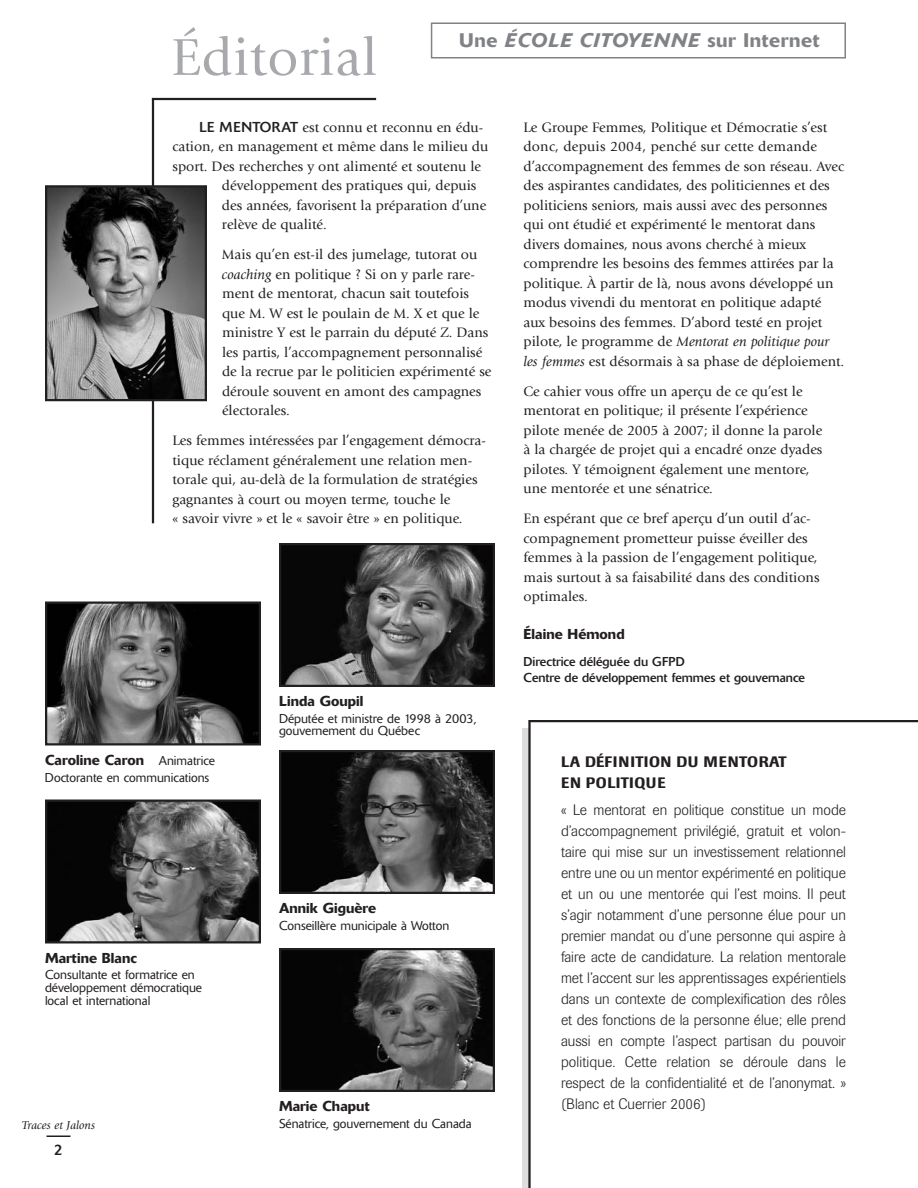
<style>
.page{position:relative;width:918px;height:1188px;background:#fff}
.page>*{position:absolute;margin:0;border:0;box-sizing:border-box;transform-origin:0 0}
.t1{font:54px "Giovanni";letter-spacing:.01em;color:#a7a9ac}
.t2{font:500 19.5px "Delta";letter-spacing:.03em;color:#808285}
.t3{font:300 15px/21px "Imago";color:#231f20;text-align:justify}
.t4{font:500 15px/21px "Imago";letter-spacing:.04em;color:#231f20}
.t5{font:15px "Delta";color:#231f20}
.t6{font:14.25px/19.5px "Giovanni";color:#231f20}
.t7{font:500 14.25px "Delta";letter-spacing:.005em;color:#231f20}
.t8{font:300 12.75px/12.8px "Delta";color:#231f20}
.t9{font:12.75px/16.5px "Delta";color:#231f20}
.t10{font:italic 12px "Giovanni";color:#231f20}
.s1{font-style:italic}
.s2{font-family:"Delta"}
.s3{font-weight:300;font-size:12.75px}
</style>
<div class="page">
<hr style="left:152px;top:99px;width:2px;height:424px;background:#231f20">
<svg style="left:46px;top:1136px;width:24px;height:1px"></svg>
<div style="left:431px;top:22px;width:415px;height:36px;border:2px solid #808285"></div>
<svg style="left:45px;top:97px;width:332px;height:305px"></svg>
<hr style="left:530px;top:720px;width:388px;height:2px;background:#231f20">
<hr style="left:528px;top:720px;width:3px;height:468px;background:#231f20">
<img style="left:48px;top:605px;width:210px;height:138px">
<div style="left:45px;top:602px;width:216px;height:144px;border:2px solid #231f20"></div>
<img style="left:48px;top:803px;width:210px;height:138px">
<div style="left:45px;top:800px;width:216px;height:144px;border:2px solid #231f20"></div>
<img style="left:282px;top:753px;width:210px;height:138px">
<div style="left:279px;top:750px;width:216px;height:144px;border:2px solid #231f20"></div>
<img style="left:282px;top:546px;width:210px;height:138px">
<div style="left:279px;top:543px;width:216px;height:144px;border:2px solid #231f20"></div>
<img style="left:282px;top:951px;width:210px;height:138px">
<div style="left:279px;top:948px;width:216px;height:144px;border:2px solid #231f20"></div>
<h1 class="t1" style="left:171px;top:36px;width:208px">Éditorial</h1>
<h2 class="t2" style="left:459px;top:33px;width:362px">Une <span class="s1">ÉCOLE CITOYENNE</span> sur Internet</h2>
<p class="t6" style="left:199px;top:119px;width:285px"><span class="s2">LE MENTORAT</span> est connu et reconnu en édu-</p>
<p class="t6" style="left:172px;top:138px;width:317px">cation, en management et même dans le milieu du</p>
<p class="t6" style="left:172px;top:158px;width:310px">sport. Des recherches y ont alimenté et soutenu le</p>
<p class="t6" style="left:222px;top:177px;width:256px">développement des pratiques qui, depuis</p>
<p class="t6" style="left:222px;top:197px;width:266px">des années, favorisent la préparation d’une</p>
<p class="t6" style="left:222px;top:216px;width:106px">relève de qualité.</p>
<p class="t6" style="left:222px;top:246px;width:271px">Mais qu’en est-il des jumelage, tutorat ou <span class="s1">coaching</span> en politique ? Si on y parle rare - ment de mentorat, chacun sait toutefois que M. W est le poulain de M. X et que le ministre Y est le parrain du député Z. Dans les partis, l’accompagnement personnalisé de la recrue par le politicien expérimenté se déroule souvent en amont des campagnes électorales.</p>
<p class="t6" style="left:173px;top:432px;width:315px">Les femmes intéressées par l’engagement démocra&shy;tique réclament généralement une relation men&shy;torale qui, au-delà de la formulation de stratégies gagnantes à court ou moyen terme, touche le<br>« savoir vivre » et le « savoir être » en politique.</p>
<p class="t7" style="left:45px;top:755px;width:171px">Caroline Caron <span class="s3">Animatrice</span></p>
<p class="t8" style="left:45px;top:772px;width:166px">Doctorante en communications</p>
<p class="t7" style="left:45px;top:952px;width:93px">Martine Blanc</p>
<p class="t8" style="left:45px;top:970px;width:159px">Consultante et formatrice en développement démocratique local et international</p>
<p class="t10" style="left:22px;top:1120px;width:75px">Traces et Jalons</p>
<p class="t5" style="left:54px;top:1144px;width:10px">2</p>
<p class="t7" style="left:279px;top:696px;width:86px">Linda Goupil</p>
<p class="t8" style="left:279px;top:713px;width:199px">Députée et ministre de 1998 à 2003, gouvernement du Québec</p>
<p class="t7" style="left:279px;top:903px;width:99px">Annik Giguère</p>
<p class="t8" style="left:279px;top:920px;width:172px">Conseillère municipale à Wotton</p>
<p class="t7" style="left:279px;top:1101px;width:92px">Marie Chaput</p>
<p class="t8" style="left:279px;top:1118px;width:194px">Sénatrice, gouvernement du Canada</p>
<p class="t6" style="left:523px;top:119px;width:322px">Le Groupe Femmes, Politique et Démocratie s’est donc, depuis 2004, penché sur cette demande d’accompagnement des femmes de son réseau. Avec des aspirantes candidates, des politiciennes et des politiciens seniors, mais aussi avec des personnes qui ont étudié et expérimenté le mentorat dans divers domaines, nous avons cherché à mieux comprendre les besoins des femmes attirées par la politique. À partir de là, nous avons développé un modus vivendi du mentorat en politique adapté aux besoins des femmes. D’abord testé en projet pilote, le programme de <span class="s1">Mentorat en politique pour les femmes</span> est désormais à sa phase de déploiement.</p>
<p class="t6" style="left:523px;top:383px;width:301px">Ce cahier vous offre un aperçu de ce qu’est le mentorat en politique; il présente l’expérience pilote menée de 2005 à 2007; il donne la parole à la chargée de projet qui a encadré onze dyades pilotes. Y témoignent également une mentore, une mentorée et une sénatrice.</p>
<p class="t6" style="left:523px;top:510px;width:298px">En espérant que ce bref aperçu d’un outil d’ac - compagnement prometteur puisse éveiller des femmes à la passion de l’engagement politique, mais surtout à sa faisabilité dans des conditions optimales.</p>
<p class="t7" style="left:523px;top:629px;width:103px">Élaine Hémond</p>
<p class="t9" style="left:523px;top:654px;width:283px">Directrice déléguée du GFPD<br>Centre de développement femmes et gouvernance</p>
<p class="t4" style="left:561px;top:752px;width:227px">LA DÉFINITION DU MENTORAT<br>EN POLITIQUE</p>
<p class="t3" style="left:561px;top:800px;width:287px">« Le mentorat en politique constitue un mode d’accompagnement privi légié, gratuit et volon&shy;taire qui mise sur un investissement relationnel entre une ou un mentor expérimenté en politique et un ou une mentorée qui l’est moins. Il peut s’agir notamment d’une personne élue pour un premier mandat ou d’une personne qui aspire à faire acte de candidature. La relation mentorale met l’accent sur les apprentissages expérientiels dans un contexte de complexification des rôles et des fonctions de la personne élue; elle prend aussi en compte l’aspect partisan du pouvoir politique. Cette relation se déroule dans le respect de la confidentialité et de l’ano nymat. » (Blanc et Cuerrier 2006)</p>
</div>
